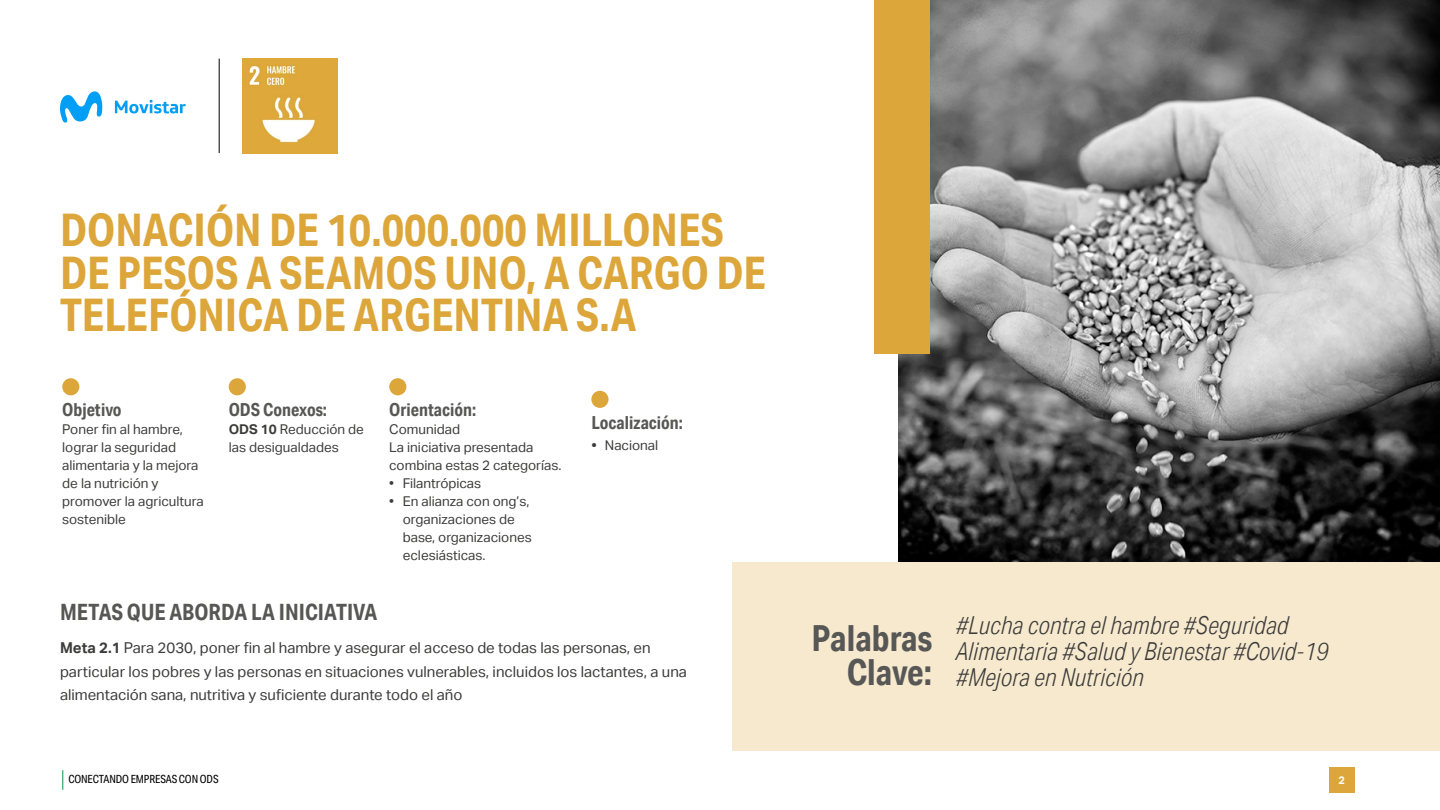
<style>
.page{position:relative;width:1440px;height:810px;background:#fff}
.page>*{position:absolute;margin:0;border:0;box-sizing:border-box;transform-origin:0 0}
.t1{font:700 45px/42.8px "Aktiv Grotesk Cd";color:#dda63a}
.t2{font:700 36px/33.8px "Aktiv Grotesk Cd";color:#575756;text-align:right}
.t3{font:italic 300 24.75px/26.2px "Aktiv Grotesk Cd";color:#3c3c3b}
.t4{font:700 22.5px "Aktiv Grotesk Cd";color:#575756}
.t5{font:700 18px "Aktiv Grotesk Cd";color:#575756}
.t6{font:15px/23.2px "Aktiv Grotesk";color:#3c3c3b}
.t7{font:13.5px/18px "Aktiv Grotesk";color:#3c3c3b}
.t8{font:11.25px "Aktiv Grotesk Cd";letter-spacing:-.01em;color:#000}
.t9{font:700 10.88px "Aktiv Grotesk";color:#fff}
.s1{font-weight:700}
</style>
<div class="page">
<svg style="left:62px;top:770px;width:1px;height:20px"></svg>
<div style="left:1329px;top:767px;width:25px;height:26px;background:#dda63a"></div>
<div style="left:732px;top:562px;width:708px;height:189px;background:#f7e9ce"></div>
<img style="left:898px;top:0;width:542px;height:562px">
<div style="left:874px;top:0;width:56px;height:354px;background:#dda63a"></div>
<div style="left:62px;top:378px;width:17px;height:17px;background:#dda63a;border-radius:50%"></div>
<div style="left:229px;top:378px;width:17px;height:17px;background:#dda63a;border-radius:50%"></div>
<div style="left:591px;top:391px;width:18px;height:17px;background:#dda63a;border-radius:50%"></div>
<img style="left:242px;top:59px;width:95px;height:94px">
<hr style="left:219px;top:59px;width:1px;height:94px;background:#000">
<div style="left:389px;top:378px;width:17px;height:17px;background:#dda63a;border-radius:50%"></div>
<svg style="left:60px;top:91px;width:42px;height:32px"></svg>
<svg style="left:115px;top:100px;width:71px;height:13px"></svg>
<p class="t1" style="left:60px;top:208px;width:708px">DONACIÓN DE 10.000.000 MILLONES<br>DE PESOS A SEAMOS UNO, A CARGO DE<br>TELEFÓNICA DE ARGENTINA S.A</p>
<p class="t5" style="left:62px;top:399px;width:61px">Objetivo</p>
<p class="t7" style="left:62px;top:420px;width:143px">Poner fin al hambre, lograr la seguridad alimentaria y la mejora de la nutrición y promover la agricultura sostenible</p>
<p class="t5" style="left:229px;top:399px;width:100px">ODS Conexos:</p>
<p class="t7" style="left:229px;top:420px;width:137px"><span class="s1">ODS 10</span> Reducción de las desigualdades</p>
<p class="t5" style="left:389px;top:399px;width:88px">Orientación:</p>
<p class="t7" style="left:389px;top:420px;width:72px">Comunidad</p>
<p class="t7" style="left:389px;top:438px;width:174px">La iniciativa presentada combina estas 2 categorías.</p>
<p class="t7" style="left:389px;top:474px;width:94px">• Filantrópicas</p>
<p class="t7" style="left:403px;top:492px;width:131px;text-indent:-14px">• En alianza con ong’s, organizaciones de base, organizaciones eclesiásticas.</p>
<p class="t5" style="left:591px;top:411px;width:93px">Localización:</p>
<p class="t7" style="left:591px;top:437px;width:68px"><span class="s1">•</span> Nacional</p>
<p class="t4" style="left:60px;top:599px;width:319px">METAS QUE ABORDA LA INICIATIVA</p>
<p class="t6" style="left:60px;top:637px;width:628px"><span class="s1">Meta 2.1</span> Para 2030, poner fin al hambre y asegurar el acceso de todas las personas, en particular los pobres y las personas en situaciones vulnerables, incluidos los lactantes, a una alimentación sana, nutritiva y suficiente durante todo el año</p>
<p class="t2" style="left:811px;top:621px;width:122px">Palabras<br>Clave:</p>
<p class="t3" style="left:956px;top:612px;width:374px">#Lucha contra el hambre #Seguridad<br>Alimentaria #Salud y Bienestar #Covid-19 #Mejora en Nutrición</p>
<p class="t8" style="left:68px;top:773px;width:152px">CONECTANDO EMPRESAS CON ODS</p>
<p class="t9" style="left:1338px;top:774px;width:8px">2</p>
</div>
